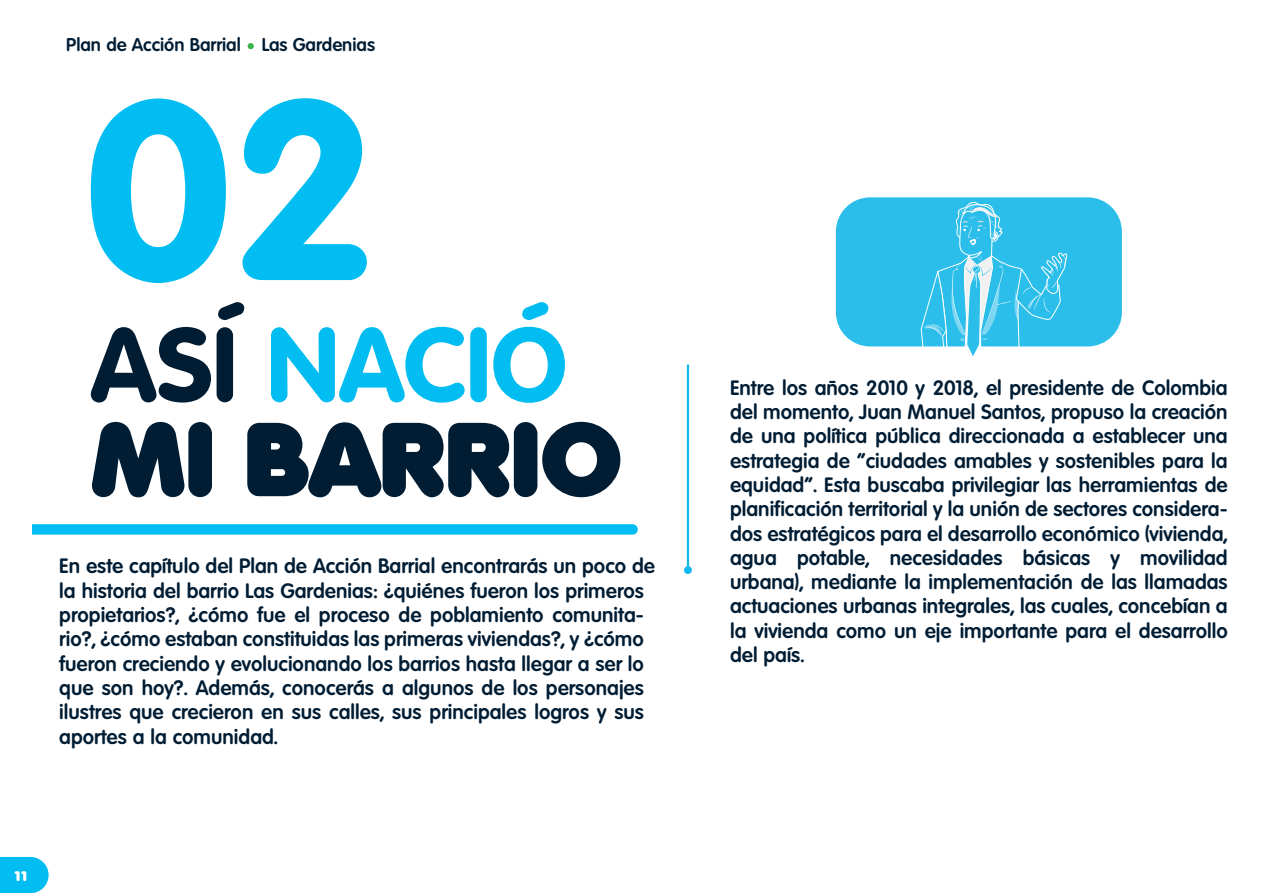
<style>
.page{position:relative;width:1276px;height:893px;background:#fff}
.page>*{position:absolute;margin:0;border:0;box-sizing:border-box;transform-origin:0 0}
.t1{font:700 20.25px/24.3px "Volkswagen Serial";color:#001d34}
.t2{font:700 18px "Volkswagen Serial";color:#001d34}
.t3{font:900 13.5px "Volkswagen Serial";color:#fff}
</style>
<div class="page">
<hr style="left:687px;top:364px;width:2px;height:207px;background:#12b8ed">
<div style="left:684px;top:566px;width:8px;height:8px;background:#12b8ed;border-radius:50%"></div>
<svg style="left:91px;top:98px;width:135px;height:185px"></svg>
<svg style="left:242px;top:98px;width:125px;height:182px"></svg>
<svg style="left:91px;top:327px;width:120px;height:75px"></svg>
<svg style="left:217px;top:302px;width:27px;height:100px"></svg>
<svg style="left:271px;top:327px;width:193px;height:76px"></svg>
<div style="left:470px;top:327px;width:17px;height:75px;background:#01bdf2;border-radius:8px"></div>
<svg style="left:493px;top:302px;width:72px;height:101px"></svg>
<svg style="left:92px;top:422px;width:92px;height:75px"></svg>
<div style="left:188px;top:422px;width:24px;height:75px;background:#001d34;border-radius:12px"></div>
<svg style="left:247px;top:422px;width:262px;height:75px"></svg>
<div style="left:514px;top:422px;width:23px;height:75px;background:#001d34;border-radius:12px"></div>
<svg style="left:542px;top:422px;width:78px;height:75px"></svg>
<svg style="left:32px;top:524px;width:606px;height:11px;background:#0fc0f2"></svg>
<svg style="left:0;top:857px;width:49px;height:36px;background:#16c2f3"></svg>
<div style="left:836px;top:197px;width:286px;height:149px;background:#2bbeea;border-radius:34px"></div>
<svg style="left:920px;top:201px;width:147px;height:155px"></svg>
<svg style="left:248px;top:43px;width:6px;height:6px"></svg>
<p class="t2" style="left:66px;top:34px;width:310px">Plan de Acción Barrial Las Gardenias</p>
<p class="t1" style="left:59px;top:554px;width:597px">En este capítulo del Plan de Acción Barrial encontrarás un poco de la historia del barrio Las Gardenias: ¿quiénes fueron los primeros propietarios?, ¿cómo fue el proceso de poblamiento comunita&shy;rio?, ¿cómo estaban constituidas las primeras viviendas?, y ¿cómo fueron creciendo y evolucionando los barrios hasta llegar a ser lo que son hoy?. Además, conocerás a algunos de los personajes ilustres que crecieron en sus calles, sus principales logros y sus aportes a la comunidad.</p>
<p class="t3" style="left:14px;top:867px;width:17px">11</p>
<p class="t1" style="left:730px;top:375px;width:499px;text-align:justify">Entre los años 2010 y 2018, el presidente de Colombia del momento, Juan Manuel Santos, propuso la creación de una política pública direccionada a establecer una estrategia de “ciudades amables y sostenibles para la equidad”. Esta buscaba privilegiar las herramientas de planificación territorial y la unión de sectores considera&shy;dos estratégicos para el desarrollo económico (vivienda, agua potable, necesidades básicas y movilidad urbana), mediante la implementación de las llamadas actuaciones urbanas integrales, las cuales, concebían a la vivienda como un eje importante para el desarrollo del país.</p>
</div>
